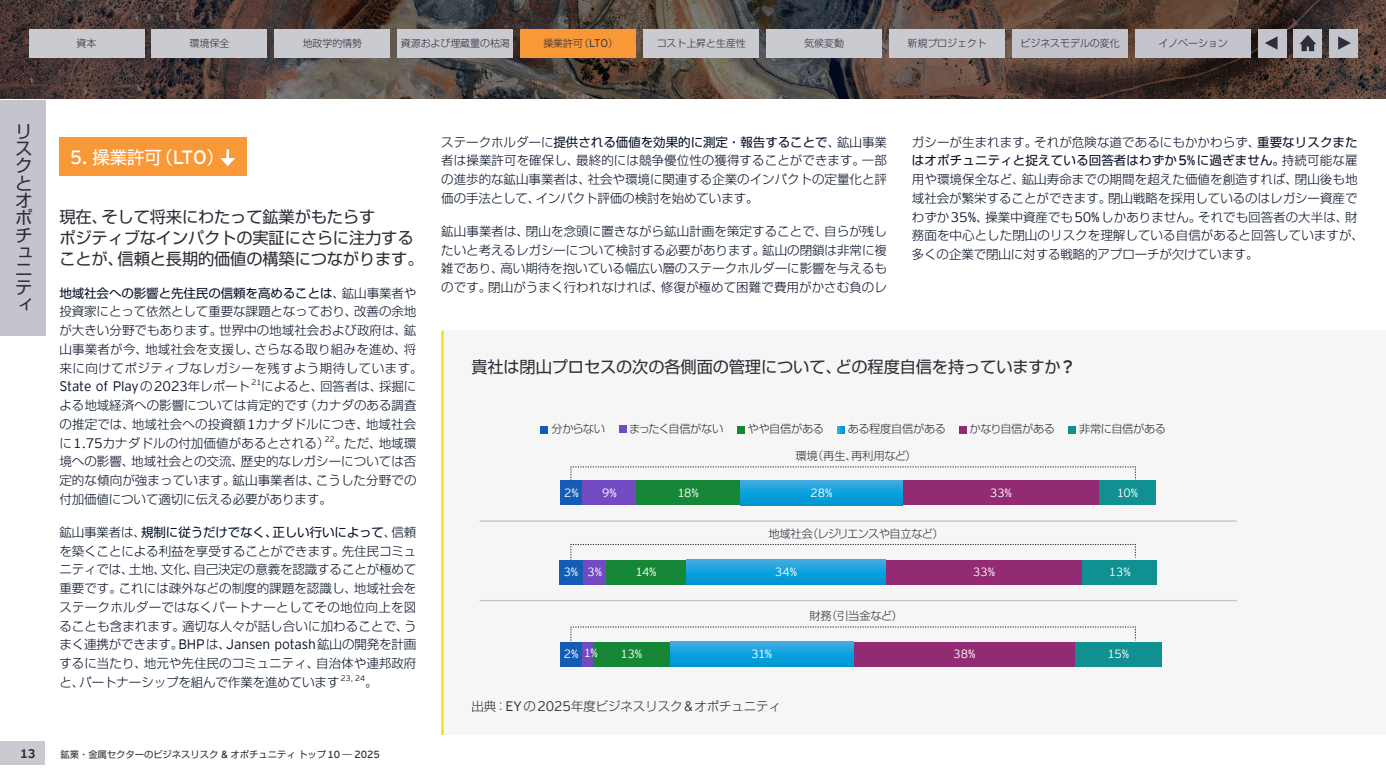
<style>
.page{position:relative;width:1386px;height:780px;background:#fff}
.page>*{position:absolute;margin:0;border:0;box-sizing:border-box;transform-origin:0 0}
.t1{font:17.5px "Shin Go Pro";color:#fff}
.t2{font:17.5px/17.4px "Shin Go Pro";color:#2e2e38}
.t3{font:16.25px/21.2px "Shin Go Pro";letter-spacing:-.01em;color:#2e2e38}
.t4{font:300 13.75px "EY Interstate";letter-spacing:-.01em;color:#081227}
.t5{font:300 12.5px/18.8px "Shin Go Pro";letter-spacing:.005em;color:#081227;text-align:justify}
.t6{font:300 12.5px "Shin Go Pro";letter-spacing:-.01em;color:#2d2d38}
.t7{font:700 12.5px "EY Interstate";color:#2e2e38}
.t8{font:300 11.88px "EY Interstate";letter-spacing:-.015em;color:#fff}
.t9{font:300 11.25px "Shin Go Pro";letter-spacing:-.03em;color:#2e2e38}
.t10{font:300 11.25px "Shin Go Pro";letter-spacing:-.065em;color:#2e2e38}
.t11{font:300 11.25px "Shin Go Pro";letter-spacing:-.01em;color:#2e2e38}
.t12{font:300 11.25px "Shin Go Pro";letter-spacing:-.075em;color:#2e2e38}
.t13{font:300 10px "Shin Go Pro";letter-spacing:-.01em;color:#2e2e38}
.t14{font:9.38px "Shin Go Pro";letter-spacing:-.01em;color:#2e2e38}
.t15{font:300 8px "EY Interstate";letter-spacing:-.01em;color:#081227}
.s1{font-family:"EY Interstate";font-size:11px}
.s2{font-family:"EY Interstate";font-size:19.25px}
.s3{font-weight:400}
.s4{font-family:"Shin Go Pro";font-size:12.5px}
.s5{font-family:"EY Interstate";font-size:13.75px}
.s6{font-family:"EY Interstate";font-weight:400;font-size:13.75px}
.s7{font-family:"EY Interstate";font-size:17.88px}
.s8{font-family:"EY Interstate";font-size:10.25px}
</style>
<div class="page">
<div style="left:0;top:741px;width:45px;height:24px;background:#cacad1"></div>
<div style="left:441px;top:331px;width:944px;height:404px;background:#f6f6f7"></div>
<div style="left:541px;top:426px;width:7px;height:7px;background:#155cb4"></div>
<div style="left:737px;top:426px;width:7px;height:7px;background:#168736"></div>
<svg style="left:837px;top:426px;width:7px;height:7px"></svg>
<div style="left:959px;top:426px;width:7px;height:7px;background:#922b73"></div>
<div style="left:1068px;top:426px;width:7px;height:7px;background:#109090"></div>
<div style="left:619px;top:426px;width:7px;height:7px;background:#724bc3"></div>
<div style="left:582px;top:480px;width:54px;height:25px;background:#724bc3"></div>
<div style="left:636px;top:480px;width:104px;height:25px;background:#168736"></div>
<svg style="left:740px;top:483px;width:163px;height:22px;background:#10a0da"></svg>
<div style="left:903px;top:480px;width:196px;height:25px;background:#922b73"></div>
<div style="left:1099px;top:480px;width:57px;height:25px;background:#109090"></div>
<div style="left:560px;top:480px;width:22px;height:25px;background:#155cb4"></div>
<div style="left:582px;top:559px;width:24px;height:25px;background:#724bc3"></div>
<div style="left:559px;top:559px;width:23px;height:25px;background:#155cb4"></div>
<div style="left:606px;top:559px;width:80px;height:25px;background:#168736"></div>
<svg style="left:686px;top:560px;width:200px;height:24px;background:#16a1db"></svg>
<div style="left:886px;top:559px;width:196px;height:25px;background:#922b73"></div>
<div style="left:1082px;top:559px;width:75px;height:25px;background:#109090"></div>
<hr style="left:480px;top:520px;width:756px;height:1px;background:#c4c4cd">
<svg style="left:570px;top:466px;width:566px;height:17px"></svg>
<hr style="left:480px;top:600px;width:756px;height:1px;background:#c4c4cd">
<div style="left:592px;top:641px;width:79px;height:25px;background:#168736"></div>
<svg style="left:671px;top:643px;width:183px;height:23px;background:#13a0db"></svg>
<div style="left:854px;top:641px;width:221px;height:25px;background:#922b73"></div>
<div style="left:1075px;top:641px;width:86px;height:25px;background:#109090"></div>
<div style="left:577px;top:641px;width:16px;height:25px;background:#724bc3"></div>
<div style="left:560px;top:641px;width:22px;height:25px;background:#155cb4"></div>
<svg style="left:570px;top:544px;width:566px;height:16px"></svg>
<svg style="left:570px;top:626px;width:566px;height:17px"></svg>
<svg style="left:0;top:0;width:1385px;height:99px;background:#4d3f3a"></svg>
<div style="left:1258px;top:29px;width:28px;height:28px;background:#c4c4cd"></div>
<svg style="left:1265px;top:36px;width:12px;height:14px"></svg>
<div style="left:1329px;top:29px;width:28px;height:28px;background:#c4c4cd"></div>
<svg style="left:1338px;top:36px;width:12px;height:14px"></svg>
<div style="left:1293px;top:29px;width:29px;height:28px;background:#c4c4cd"></div>
<svg style="left:1299px;top:35px;width:17px;height:16px"></svg>
<div style="left:59px;top:137px;width:188px;height:39px;background:#f89837"></div>
<svg style="left:220px;top:149px;width:15px;height:17px"></svg>
<div style="left:0;top:100px;width:45px;height:235px;background:#c4c4cd"></div>
<div style="left:29px;top:29px;width:115px;height:28px;background:#cacad1"></div>
<div style="left:520px;top:29px;width:116px;height:28px;background:#f89837"></div>
<div style="left:152px;top:29px;width:115px;height:28px;background:#cacad1"></div>
<div style="left:643px;top:29px;width:116px;height:28px;background:#cacad1"></div>
<div style="left:274px;top:29px;width:116px;height:28px;background:#cacad1"></div>
<div style="left:766px;top:29px;width:116px;height:28px;background:#cacad1"></div>
<div style="left:889px;top:29px;width:116px;height:28px;background:#cacad1"></div>
<div style="left:1012px;top:29px;width:116px;height:28px;background:#c4c4cd"></div>
<div style="left:1135px;top:29px;width:115px;height:28px;background:#c4c4cd"></div>
<div style="left:397px;top:29px;width:116px;height:28px;background:#cacad1"></div>
<p class="t13" style="left:77px;top:34px;width:21px">資本</p>
<p class="t13" style="left:190px;top:34px;width:41px">環境保全</p>
<p class="t13" style="left:303px;top:34px;width:61px">地政学的情勢</p>
<p class="t13" style="left:401px;top:35px;width:110px">資源および埋蔵量の枯渇</p>
<p class="t13" style="left:543px;top:34px;width:76px">操業許可（<span class="s1">LTO</span>）</p>
<p class="t13" style="left:656px;top:35px;width:91px">コスト上昇と生産性</p>
<p class="t13" style="left:804px;top:35px;width:41px">気候変動</p>
<p class="t13" style="left:907px;top:35px;width:81px">新規プロジェクト</p>
<p class="t13" style="left:1020px;top:35px;width:101px">ビジネスモデルの変化</p>
<p class="t13" style="left:1158px;top:35px;width:71px">イノベーション</p>
<h1 class="t2" style="left:15px;top:120px;width:19px">リスクとオポチュニティ</h1>
<h1 class="t1" style="left:70px;top:143px;width:156px"><span class="s2">5.</span> 操業許可（<span class="s2">LTO</span>）</h1>
<h2 class="t3" style="left:59px;top:204px;width:366px">現在、そして将来にわたって鉱業がもたらす<br>ポジティブなインパクトの実証にさらに注力することが、信頼と長期的価値の構築につながります。</h2>
<p class="t5" style="left:59px;top:282px;width:365px;text-align:left"><span class="s3">地域社会への影響と先住民の信頼を高めることは</span>、鉱山事業者や投資家にとって依然として重要な課題となっており、改善の余地が大きい分野でもあります。世界中の地域社会および政府は、鉱山事業者が今、地域社会を支援し、さらなる取り組みを進め、将来に向けてポジティブなレガシーを残すよう期待しています。</p>
<p class="t4" style="left:59px;top:377px;width:192px">State of Play<span class="s4">の</span>2023<span class="s4">年レポート</span></p>
<p class="t15" style="left:251px;top:377px;width:11px">21</p>
<p class="t5" style="left:59px;top:376px;width:359px;text-indent:202px">によると、回答者は、採掘による地域経済への影響については肯定的です（カナダのある調査の推定では、地域社会への投資額<span class="s5">1</span>カナダドルにつき、地域社会に<span class="s5">1.75</span>カナダドルの付加価値があるとされる）。ただ、地域環</p>
<p class="t15" style="left:325px;top:433px;width:11px">22</p>
<p class="t5" style="left:59px;top:451px;width:359px">境への影響、地域社会との交流、歴史的なレガシーについては否定的な傾向が強まっています。鉱山事業者は、こうした分野での付加価値について適切に伝える必要があります。</p>
<p class="t5" style="left:59px;top:521px;width:359px">鉱山事業者は、<span class="s3">規制に従うだけでなく、正しい行いによって</span>、信頼を築くことによる利益を享受することができます。先住民コミュニティでは、土地、文化、自己決定の意義を認識することが極めて重要です。これには疎外などの制度的課題を認識し、地域社会をステークホルダーではなくパートナーとしてその地位向上を図ることも含まれます。適切な人々が話し合いに加わることで、うまく連携ができます。<span class="s5">BHP</span>は、<span class="s5">Jansen potash</span>鉱山の開発を計画するに当たり、地元や先住民のコミュニティ、自治体や連邦政府と、パートナーシップを組んで作業を進めています</p>
<p class="t15" style="left:341px;top:672px;width:26px">23, 24</p>
<p class="t5" style="left:365px;top:671px;width:14px">。</p>
<p class="t5" style="left:441px;top:131px;width:447px">ステークホルダーに<span class="s3">提供される価値を効果的に測定・報告することで</span>、鉱山事業者は操業許可を確保し、最終的には競争優位性の獲得することができます。一部の進歩的な鉱山事業者は、社会や環境に関連する企業のインパクトの定量化と評価の手法として、インパクト評価の検討を始めています。</p>
<p class="t5" style="left:441px;top:220px;width:447px">鉱山事業者は、閉山を念頭に置きながら鉱山計画を策定することで、自らが残したいと考えるレガシーについて検討する必要があります。鉱山の閉鎖は非常に複雑であり、高い期待を抱いている幅広い層のステークホルダーに影響を与えるものです。閉山がうまく行われなければ、修復が極めて困難で費用がかさむ負のレ</p>
<p class="t5" style="left:912px;top:131px;width:453px;text-align:left">ガシーが生まれます。それが危険な道であるにもかかわらず、<span class="s3">重要なリスクまたはオポチュニティと捉えている回答者はわずか</span><span class="s6">5%</span><span class="s3">に過ぎません。</span>持続可能な雇用や環境保全など、鉱山寿命までの期間を超えた価値を創造すれば、閉山後も地域社会が繁栄することができます。閉山戦略を採用しているのはレガシー資産でわずか<span class="s5">35%</span>、操業中資産でも<span class="s5">50%</span>しかありません。それでも回答者の大半は、財務面を中心とした閉山のリスクを理解している自信があると回答していますが、多くの企業で閉山に対する戦略的アプローチが欠けています。</p>
<h2 class="t3" style="left:471px;top:354px;width:603px">貴社は閉山プロセスの次の各側面の管理について、どの程度自信を持っていますか<span class="s7">?</span></h2>
<p class="t9" style="left:551px;top:420px;width:55px">分からない</p>
<p class="t12" style="left:629px;top:419px;width:96px">まったく自信がない</p>
<p class="t9" style="left:747px;top:420px;width:78px">やや自信がある</p>
<p class="t9" style="left:848px;top:420px;width:99px">ある程度自信がある</p>
<p class="t9" style="left:969px;top:420px;width:87px">かなり自信がある</p>
<p class="t9" style="left:1079px;top:420px;width:89px">非常に自信がある</p>
<p class="t11" style="left:795px;top:446px;width:123px">環境（再生、再利用など）</p>
<p class="t8" style="left:564px;top:484px;width:16px">2%</p>
<p class="t8" style="left:602px;top:484px;width:16px">9%</p>
<p class="t8" style="left:677px;top:484px;width:23px">18%</p>
<p class="t8" style="left:810px;top:484px;width:23px">28%</p>
<p class="t8" style="left:990px;top:484px;width:23px">33%</p>
<p class="t8" style="left:1116px;top:484px;width:23px">10%</p>
<p class="t10" style="left:768px;top:524px;width:177px">地域社会（レジリエンスや自立など）</p>
<p class="t8" style="left:564px;top:563px;width:40px">3% 3%</p>
<p class="t8" style="left:635px;top:563px;width:23px">14%</p>
<p class="t8" style="left:775px;top:563px;width:23px">34%</p>
<p class="t8" style="left:973px;top:563px;width:23px">33%</p>
<p class="t8" style="left:1109px;top:563px;width:23px">13%</p>
<p class="t9" style="left:809px;top:606px;width:95px">財務（引当金など）</p>
<p class="t8" style="left:564px;top:644px;width:36px">2% 1%</p>
<p class="t8" style="left:620px;top:645px;width:23px">13%</p>
<p class="t8" style="left:751px;top:645px;width:22px">31%</p>
<p class="t8" style="left:953px;top:645px;width:24px">38%</p>
<p class="t8" style="left:1107px;top:645px;width:23px">15%</p>
<p class="t6" style="left:471px;top:695px;width:311px">出典：<span class="s5">EY</span>の<span class="s5">2025</span>年度ビジネスリスク<span class="s5">&amp;</span>オポチュニティ</p>
<p class="t7" style="left:20px;top:744px;width:17px">13</p>
<p class="t14" style="left:60px;top:746px;width:321px">鉱業・金属セクターのビジネスリスク <span class="s8">&amp;</span> オポチュニティトップ<span class="s8">10</span> ― <span class="s8">2025</span></p>
</div>
